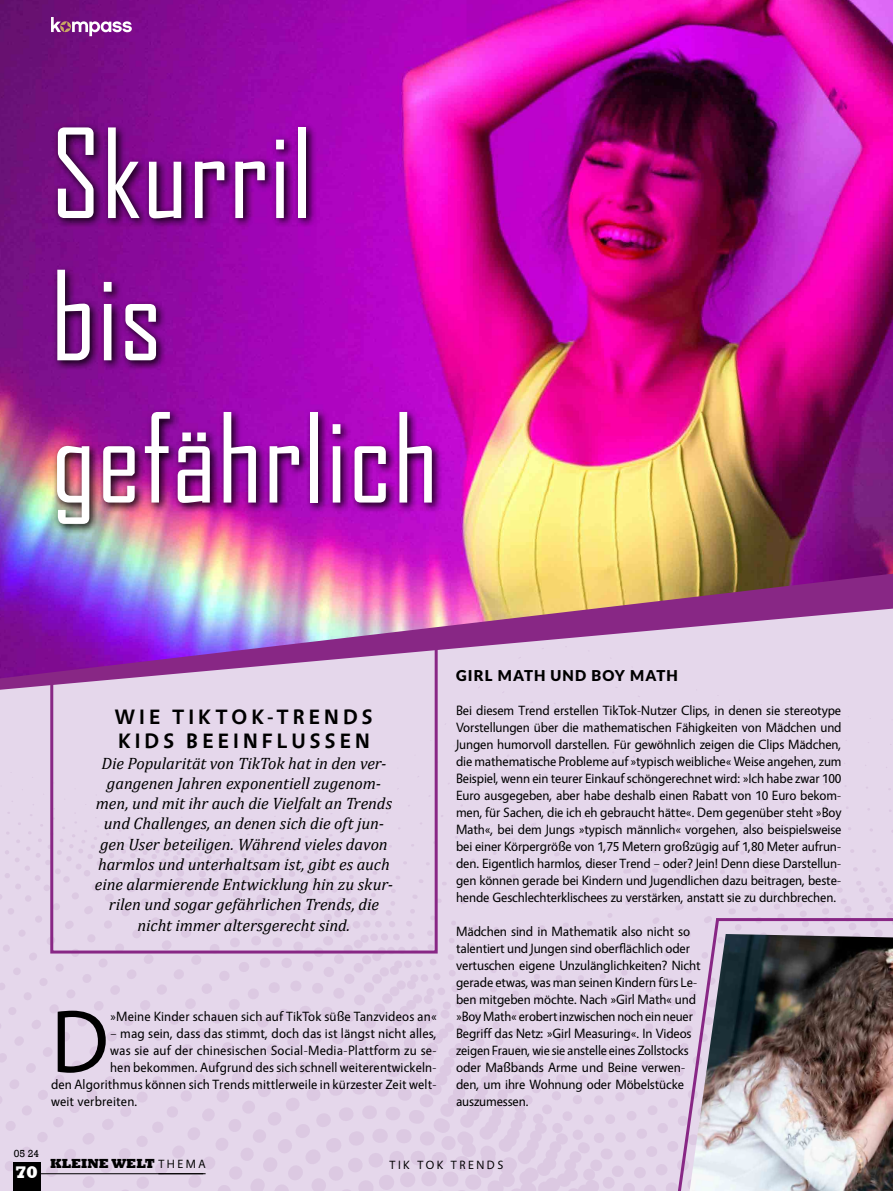
<style>
.page{position:relative;width:893px;height:1191px;background:#fff}
.page>*{position:absolute;margin:0;border:0;box-sizing:border-box;transform-origin:0 0}
.t1{font:118.5px/142.2px "Agency FB";letter-spacing:.01em;color:#fff}
.t2{font:87.6px "Vegur";color:#000}
.t3{font:700 21px/24px "Vegur";letter-spacing:.225em;color:#000}
.t4{font:800 17.25px "Rockwell";color:#fff}
.t5{font:italic 16.5px/20.2px "Cambria";letter-spacing:-.005em;color:#000;text-align:center}
.t6{font:900 15px "Lato";letter-spacing:.075em;color:#000}
.t7{font:13.5px/17px "Vegur";letter-spacing:-.01em;color:#000;text-align:justify}
.t8{font:13.5px "Vegur";letter-spacing:.01em;color:#000}
.t9{font:800 13.5px "Rockwell";color:#000}
.t10{font:12px "Vegur";letter-spacing:.21em;color:#000}
.t11{font:10.5px "Rockwell";color:#000}
.s1{font-family:"Vegur";font-weight:400;font-size:12px}
</style>
<div class="page">
<img style="left:0;top:0;width:893px;height:644px">
<div style="left:52px;top:123px;width:391px;height:412px;background:#000;opacity:.98"></div>
<svg style="left:0;top:644px;width:893px;height:547px;background:#d7c6db"></svg>
<hr style="left:716px;top:918px;width:177px;height:3px;background:#882785">
<div style="left:13px;top:1162px;width:27px;height:29px;background:#000"></div>
<hr style="left:37px;top:1173px;width:166px;height:1px;background:#000">
<hr style="left:158px;top:1173px;width:48px;height:1px;background:#000">
<svg style="left:51px;top:17px;width:81px;height:19px"></svg>
<h1 class="t1" style="left:51px;top:100px;width:388px">Skurril bis gefährlich</h1>
<h3 class="t3" style="left:115px;top:705px;width:259px">WIE TIKTOK-TRENDS<br>KIDS BEEINFLUSSEN</h3>
<p class="t5" style="left:95px;top:752px;width:300px">Die Popularität von TikTok hat in den ver&shy;gangenen Jahren exponentiell zugenom&shy;men, und mit ihr auch die Vielfalt an Trends und Challenges, an denen sich die oft jun&shy;gen User beteiligen. Während vieles davon harmlos und unterhaltsam ist, gibt es auch eine alarmierende Entwicklung hin zu skur&shy;rilen und sogar gefährlichen Trends, die nicht immer altersgerecht sind.</p>
<h2 class="t2" style="left:51px;top:995px;width:60px">D</h2>
<p class="t8" style="left:110px;top:1009px;width:328px">»Meine Kinder schauen sich auf TikTok süße Tanzvideos an«</p>
<p class="t8" style="left:110px;top:1026px;width:328px">– mag sein, dass das stimmt, doch das ist längst nicht alles,</p>
<p class="t8" style="left:110px;top:1043px;width:328px">was sie auf der chinesischen Social-Media-Plattform zu se-</p>
<p class="t8" style="left:110px;top:1060px;width:328px">hen bekommen. Aufgrund des sich schnell weiterentwickeln-</p>
<p class="t8" style="left:51px;top:1077px;width:387px">den Algorithmus können sich Trends mittlerweile in kürzester Zeit welt-</p>
<p class="t8" style="left:51px;top:1094px;width:88px">weit verbreiten.</p>
<p class="t6" style="left:456px;top:666px;width:223px">GIRL MATH UND BOY MATH</p>
<p class="t7" style="left:456px;top:702px;width:387px">Bei diesem Trend erstellen TikTok-Nutzer Clips, in denen sie stereotype Vorstellungen über die mathematischen Fähigkeiten von Mädchen und Jungen humorvoll darstellen. Für gewöhnlich zeigen die Clips Mädchen, die mathematische Probleme auf »typisch weibliche« Weise angehen, zum Beispiel, wenn ein teurer Einkauf schöngerechnet wird: »Ich habe zwar 100<br>Euro ausgegeben, aber habe deshalb einen Rabatt von 10 Euro bekom&shy;men, für Sachen, die ich eh gebraucht hätte«. Dem gegenüber steht »Boy Math«, bei dem Jungs »typisch männlich« vorgehen, also beispielsweise bei einer Körpergröße von 1,75 Metern großzügig auf 1,80 Meter aufrun&shy;den. Eigentlich harmlos, dieser Trend – oder? Jein! Denn diese Darstellun&shy;gen können gerade bei Kindern und Jugendlichen dazu beitragen, beste&shy;hende Geschlechterklischees zu verstärken, anstatt sie zu durchbrechen.</p>
<p class="t7" style="left:456px;top:923px;width:246px;text-align:left">Mädchen sind in Mathematik also nicht so talentiert und Jungen sind oberflächlich oder vertuschen eigene Unzulänglichkeiten? Nicht gerade etwas, was man seinen Kindern fürs Le&shy;ben mitgeben möchte. Nach »Girl Math« und »Boy Math« erobert inzwischen noch ein neuer Begriff das Netz: »Girl Measuring«. In Videos zeigen Frauen, wie sie anstelle eines Zollstocks oder Maßbands Arme und Beine verwen&shy;den, um ihre Wohnung oder Möbelstücke auszumessen.</p>
<p class="t11" style="left:14px;top:1147px;width:27px">05 24</p>
<p class="t4" style="left:15px;top:1162px;width:24px">70</p>
<p class="t9" style="left:50px;top:1155px;width:157px">KLEINE WELT <span class="s1">T H E M A</span></p>
<p class="t10" style="left:390px;top:1158px;width:115px">TIK TOK TRENDS</p>
</div>
